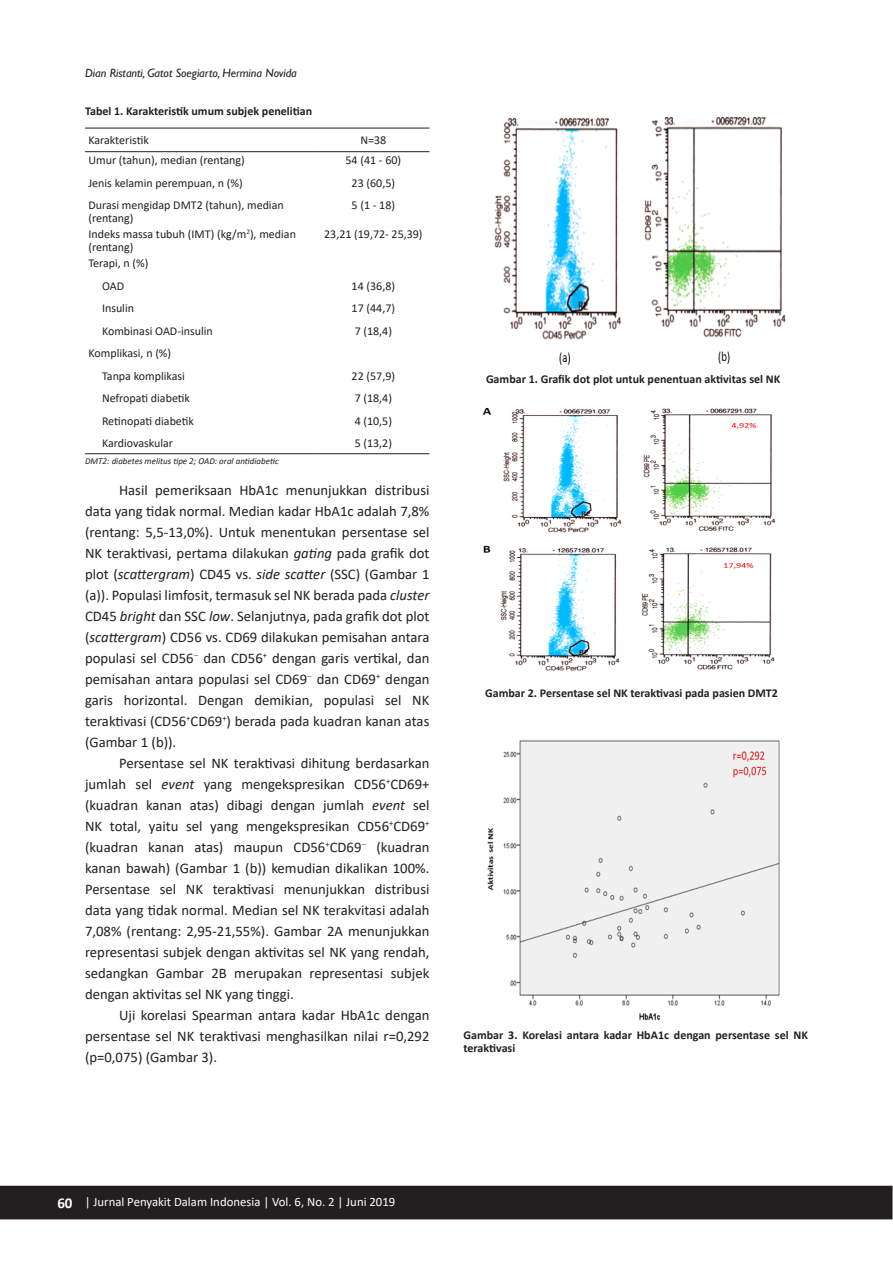
<style>
.page{position:relative;width:893px;height:1263px;background:#fff}
.page>*{position:absolute;margin:0;border:0;box-sizing:border-box;transform-origin:0 0}
.isi{font:14.7px/21px "Calibri";color:#231f20;text-align:justify}
.t1{font:12.75px "Calibri";color:#fff}
.t2{font:12px/13.2px "Calibri";color:#231f20}
.judul_gambar{font:700 12px/13.2px "Calibri";color:#231f20}
.t3{font:italic 12px "Gill Sans";color:#231f20}
.judul_tabel{font:700 12px "Calibri";color:#231f20}
.ket_tabel{font:italic 9px "Calibri";color:#231f20}
.s1{font-style:italic}
.s2{font-weight:700;font-size:15px}
</style>
<div class="page">
<div style="left:1px;top:1186px;width:891px;height:33px;background:#231f20"></div>
<hr style="left:85px;top:128px;width:232px;height:1px;background:#231f20">
<hr style="left:317px;top:128px;width:112px;height:1px;background:#231f20">
<hr style="left:85px;top:151px;width:232px;height:1px;background:#231f20">
<hr style="left:317px;top:151px;width:112px;height:1px;background:#231f20">
<hr style="left:85px;top:453px;width:232px;height:1px;background:#231f20">
<hr style="left:317px;top:453px;width:112px;height:1px;background:#231f20">
<img style="left:494px;top:116px;width:292px;height:249px">
<img style="left:482px;top:408px;width:294px;height:263px">
<img style="left:487px;top:740px;width:293px;height:281px">
<p class="t3" style="left:85px;top:66px;width:213px">Dian Ristanti, Gatot Soegiarto, Hermina Novida</p>
<p class="judul_tabel" style="left:85px;top:103px;width:229px">Tabel 1. Karakteristik umum subjek penelitian</p>
<p class="t2" style="left:88px;top:133px;width:62px">Karakteristik</p>
<p class="t2" style="left:360px;top:133px;width:27px">N=38</p>
<p class="t2" style="left:88px;top:153px;width:158px">Umur (tahun), median (rentang)</p>
<p class="t2" style="left:346px;top:153px;width:57px">54 (41 - 60)</p>
<p class="t2" style="left:88px;top:176px;width:156px">Jenis kelamin perempuan, n (%)</p>
<p class="t2" style="left:352px;top:176px;width:45px">23 (60,5)</p>
<p class="t2" style="left:88px;top:198px;width:197px">Durasi mengidap DMT2 (tahun), median (rentang)</p>
<p class="t2" style="left:352px;top:198px;width:45px">5 (1 - 18)</p>
<p class="t2" style="left:88px;top:227px;width:209px">Indeks massa tubuh (IMT) (kg/m<sup>2</sup>), median (rentang)</p>
<p class="t2" style="left:324px;top:227px;width:100px">23,21 (19,72- 25,39)</p>
<p class="t2" style="left:88px;top:256px;width:62px">Terapi, n (%)</p>
<p class="t2" style="left:102px;top:279px;width:24px">OAD</p>
<p class="t2" style="left:352px;top:279px;width:45px">14 (36,8)</p>
<p class="t2" style="left:102px;top:301px;width:34px">Insulin</p>
<p class="t2" style="left:352px;top:301px;width:45px">17 (44,7)</p>
<p class="t2" style="left:102px;top:324px;width:112px">Kombinasi OAD-insulin</p>
<p class="t2" style="left:355px;top:324px;width:39px">7 (18,4)</p>
<p class="t2" style="left:88px;top:346px;width:84px">Komplikasi, n (%)</p>
<p class="t2" style="left:102px;top:369px;width:84px">Tanpa komplikasi</p>
<p class="t2" style="left:352px;top:369px;width:45px">22 (57,9)</p>
<p class="t2" style="left:102px;top:391px;width:90px">Nefropati diabetik</p>
<p class="t2" style="left:355px;top:391px;width:39px">7 (18,4)</p>
<p class="t2" style="left:102px;top:414px;width:94px">Retinopati diabetik</p>
<p class="t2" style="left:355px;top:414px;width:39px">4 (10,5)</p>
<p class="t2" style="left:102px;top:436px;width:73px">Kardiovaskular</p>
<p class="t2" style="left:355px;top:436px;width:39px">5 (13,2)</p>
<p class="ket_tabel" style="left:85px;top:455px;width:195px">DMT2: diabetes melitus tipe 2; OAD: oral antidiabetic</p>
<p class="isi" style="left:85px;top:479px;width:346px;text-indent:34px">Hasil pemeriksaan HbA1c menunjukkan distribusi data yang tidak normal. Median kadar HbA1c adalah 7,8% (rentang: 5,5-13,0%). Untuk menentukan persentase sel NK teraktivasi, pertama dilakukan <span class="s1">gating</span> pada grafik dot plot (<span class="s1">scattergram</span>) CD45 vs. <span class="s1">side scatter</span> (SSC) (Gambar 1 (a)). Populasi limfosit, termasuk sel NK berada pada <span class="s1">cluster </span>CD45 <span class="s1">bright</span> dan SSC <span class="s1">low</span>. Selanjutnya, pada grafik dot plot (<span class="s1">scattergram</span>) CD56 vs. CD69 dilakukan pemisahan antara populasi sel CD56− dan CD56<sup>+</sup> dengan garis vertikal, dan pemisahan antara populasi sel CD69− dan CD69<sup>+</sup> dengan garis horizontal. Dengan demikian, populasi sel NK teraktivasi (CD56<sup>+</sup>CD69<sup>+</sup>) berada pada kuadran kanan atas (Gambar 1 (b)).</p>
<p class="isi" style="left:85px;top:752px;width:346px;text-indent:34px">Persentase sel NK teraktivasi dihitung berdasarkan jumlah sel <span class="s1">event</span> yang mengekspresikan CD56<sup>+</sup>CD69+ (kuadran kanan atas) dibagi dengan jumlah <span class="s1">event</span> sel NK total, yaitu sel yang mengekspresikan CD56<sup>+</sup>CD69<sup>+ </sup>(kuadran kanan atas) maupun CD56<sup>+</sup>CD69− (kuadran kanan bawah) (Gambar 1 (b)) kemudian dikalikan 100%.<br>Persentase sel NK teraktivasi menunjukkan distribusi data yang tidak normal. Median sel NK terakvitasi adalah 7,08% (rentang: 2,95-21,55%). Gambar 2A menunjukkan representasi subjek dengan aktivitas sel NK yang rendah, sedangkan Gambar 2B merupakan representasi subjek dengan aktivitas sel NK yang tinggi.</p>
<p class="isi" style="left:85px;top:1004px;width:346px;text-indent:34px">Uji korelasi Spearman antara kadar HbA1c dengan persentase sel NK teraktivasi menghasilkan nilai r=0,292 (p=0,075) (Gambar 3).</p>
<p class="judul_gambar" style="left:486px;top:372px;width:296px">Gambar 1. Grafik dot plot untuk penentuan aktivitas sel NK</p>
<p class="judul_gambar" style="left:485px;top:687px;width:294px">Gambar 2. Persentase sel NK teraktivasi pada pasien DMT2</p>
<p class="judul_gambar" style="left:463px;top:1028px;width:346px">Gambar 3. Korelasi antara kadar HbA1c dengan persentase sel NK teraktivasi</p>
<p class="t1" style="left:57px;top:1193px;width:339px"><span class="s2">60</span> | Jurnal Penyakit Dalam Indonesia | Vol. 6, No. 2 | Juni 2019</p>
</div>
